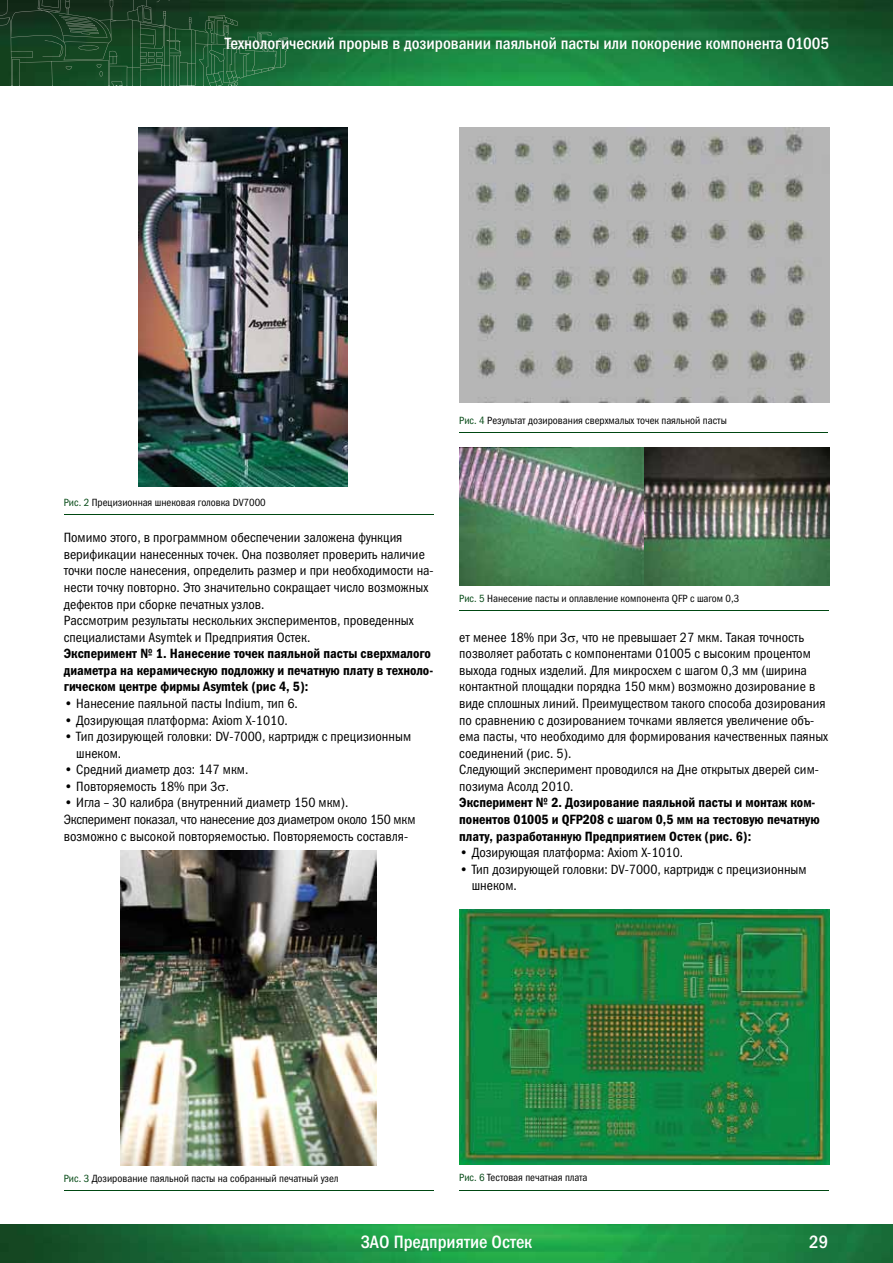
<style>
.page{position:relative;width:893px;height:1263px;background:#fff}
.page>*{position:absolute;margin:0;border:0;box-sizing:border-box;transform-origin:0 0}
.t1{font:18px "Franklin Gothic Medi Cond C";color:#fff}
.t2{font:16.5px "Franklin Gothic Medi Cond C";color:#fff}
.t3{font:13.5px/16.6px "Franklin Gothic Book Cond C";color:#000}
.t4{font:13.5px/16.6px "Franklin Gothic Demi Cond C";color:#000}
.t5{font:10.5px "Franklin Gothic Book Cond C";color:#000}
.s1{color:#004712}
</style>
<div class="page">
<img style="left:0;top:1225px;width:893px;height:38px">
<img style="left:0;top:0;width:893px;height:85px">
<svg style="left:11px;top:85px;width:226px;height:43px"></svg>
<img style="left:9px;top:0;width:161px;height:85px">
<img style="left:0;top:0;width:7px;height:16px">
<svg style="left:0;top:16px;width:10px;height:10px"></svg>
<hr style="left:64px;top:514px;width:370px;height:1px;background:#004712">
<hr style="left:64px;top:1190px;width:370px;height:1px;background:#004712">
<hr style="left:459px;top:433px;width:369px;height:1px;background:#004712">
<img style="left:138px;top:128px;width:210px;height:359px">
<img style="left:459px;top:128px;width:370px;height:274px">
<img style="left:121px;top:851px;width:256px;height:314px">
<hr style="left:459px;top:610px;width:370px;height:1px;background:#004712">
<hr style="left:459px;top:1190px;width:370px;height:1px;background:#004712">
<img style="left:459px;top:448px;width:370px;height:138px">
<img style="left:459px;top:909px;width:370px;height:256px">
<p class="t2" style="left:225px;top:34px;width:606px">Технологический прорыв в дозировании паяльной пасты или покорение компонента 01005</p>
<p class="t5" style="left:459px;top:415px;width:269px"><span class="s1">Рис. 4</span> Результат дозирования сверхмалых точек паяльной пасты</p>
<p class="t5" style="left:64px;top:497px;width:204px"><span class="s1">Рис. 2</span> Прецизионная шнековая головка DV7000</p>
<p class="t3" style="left:64px;top:529px;width:371px">Помимо этого, в программном обеспечении заложена функция верификации нанесенных точек. Она позволяет проверить наличие точки после нанесения, определить размер и при необходимости на&shy;нести точку повторно. Это значительно сокращает число возможных дефектов при сборке печатных узлов.<br>Рассмотрим результаты нескольких экспериментов, проведенных специалистами Asymtek и Предприятия Остек.</p>
<p class="t4" style="left:64px;top:645px;width:371px">Эксперимент № 1. Нанесение точек паяльной пасты сверхмалого диаметра на керамическую подложку и печатную плату в техноло&shy;гическом центре фирмы Asymtek (рис 4, 5):</p>
<p class="t3" style="left:64px;top:695px;width:236px">• Нанесение паяльной пасты Indium, тип 6.</p>
<p class="t3" style="left:64px;top:711px;width:226px">• Дозирующая платформа: Axiom X-1010.</p>
<p class="t3" style="left:76px;top:728px;width:336px;text-indent:-13px">• Тип дозирующей головки: DV-7000, картридж с прецизионным шнеком.</p>
<p class="t3" style="left:64px;top:761px;width:186px">• Средний диаметр доз: 147 мкм.</p>
<p class="t3" style="left:64px;top:778px;width:167px">• Повторяемость 18% при 3 .</p>
<p class="t3" style="left:64px;top:794px;width:353px">• Игла – 30 калибра (внутренний диаметр 150 мкм).<br>Эксперимент показал, что нанесение доз диаметром около 150 мкм возможно с высокой повторяемостью. Повторяемость составля-</p>
<p class="t5" style="left:459px;top:592px;width:282px"><span class="s1">Рис. 5</span> Нанесение пасты и оплавление компонента QFP c шагом 0,3</p>
<p class="t3" style="left:459px;top:629px;width:371px">ет менее 18% при 3 , что не превышает 27 мкм. Такая точность позволяет работать с компонентами 01005 с высоким процентом выхода годных изделий. Для микросхем с шагом 0,3 мм (ширина контактной площадки порядка 150 мкм) возможно дозирование в виде сплошных линий. Преимуществом такого способа дозирования по сравнению с дозированием точками является увеличение объ&shy;ема пасты, что необходимо для формирования качественных паяных соединений (рис. 5).<br>Следующий эксперимент проводился на Дне открытых дверей сим&shy;позиума Асолд 2010.</p>
<p class="t4" style="left:459px;top:794px;width:362px">Эксперимент № 2. Дозирование паяльной пасты и монтаж ком&shy;понентов 01005 и QFP208 с шагом 0,5 мм на тестовую печатную плату, разработанную Предприятием Остек (рис. 6):</p>
<p class="t3" style="left:459px;top:844px;width:226px">• Дозирующая платформа: Axiom X-1010.</p>
<p class="t3" style="left:472px;top:861px;width:336px;text-indent:-13px">• Тип дозирующей головки: DV-7000, картридж с прецизионным шнеком.</p>
<p class="t5" style="left:64px;top:1172px;width:276px"><span class="s1">Рис. 3</span> Дозирование паяльной пасты на собранный печатный узел</p>
<p class="t5" style="left:459px;top:1172px;width:130px"><span class="s1">Рис. 6</span> Тестовая печатная плата</p>
<h1 class="t1" style="left:361px;top:1232px;width:173px">ЗАО Предприятие Остек</h1>
<h1 class="t1" style="left:809px;top:1232px;width:21px">29</h1>
</div>
